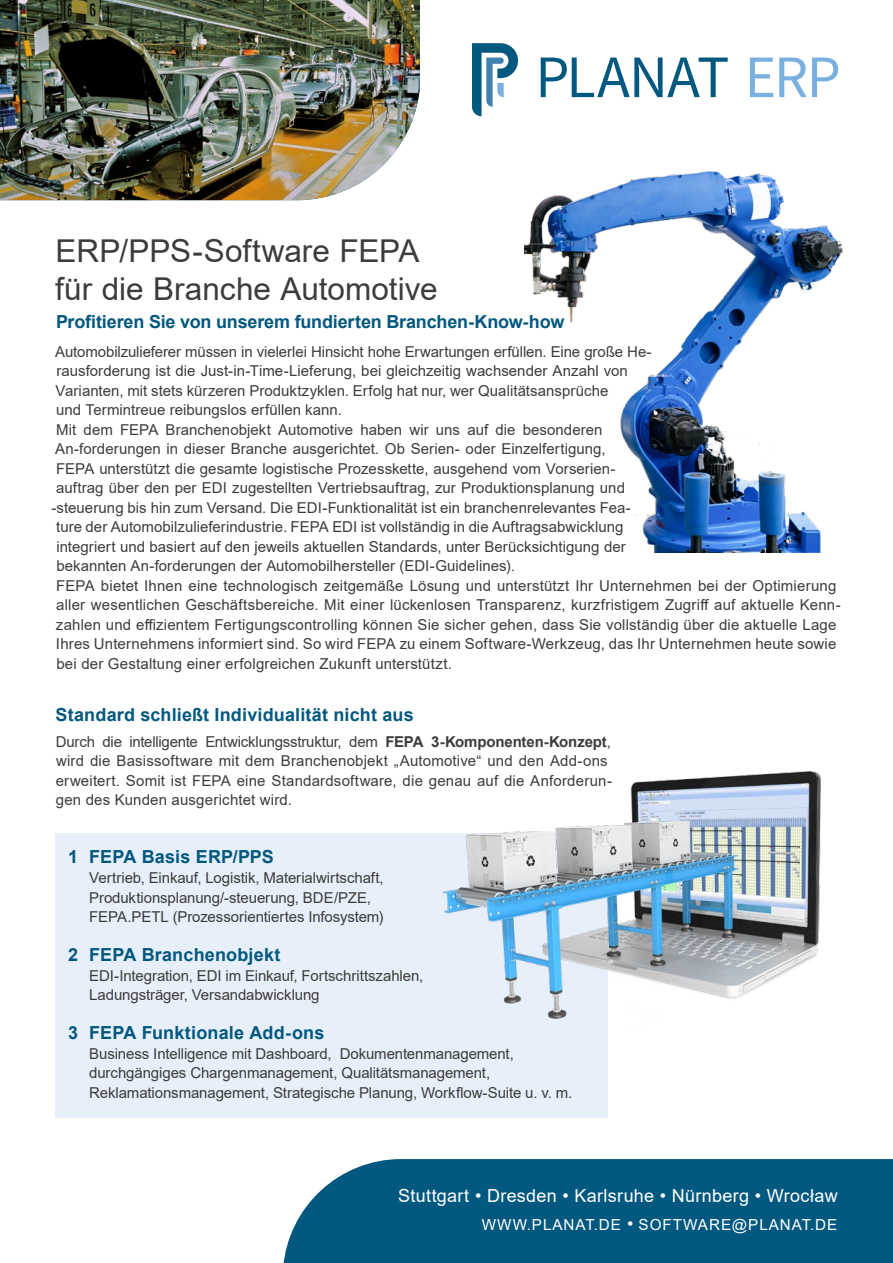
<style>
.page{position:relative;width:893px;height:1263px;background:#fff}
.page>*{position:absolute;margin:0;border:0;box-sizing:border-box;transform-origin:0 0}
.t1{font:31.5px/37.8px "Arial";color:#3c3c3b}
.t2{font:700 18px "Arial";letter-spacing:.005em;color:#03587f}
.t3{font:18px "Arial";letter-spacing:.015em;color:#fff}
.t4{font:15.3px "Arial";letter-spacing:.065em;color:#fff}
.t5{font:15px/19.5px "Arial";letter-spacing:.005em;color:#3c3c3b}
.s1{font-weight:700}
.s2{font-size:18px}
</style>
<div class="page">
<div style="left:55px;top:833px;width:553px;height:284px;background:#e7effa"></div>
<img style="left:442px;top:771px;width:379px;height:248px">
<img style="left:524px;top:171px;width:319px;height:381px">
<div style="left:283px;top:1159px;width:610px;height:104px;background:#03587f"></div>
<svg style="left:472px;top:43px;width:46px;height:73px"></svg>
<svg style="left:541px;top:58px;width:187px;height:39px"></svg>
<svg style="left:750px;top:58px;width:23px;height:39px"></svg>
<svg style="left:779px;top:58px;width:59px;height:39px"></svg>
<img style="left:0;top:0;width:420px;height:200px">
<h1 class="t1" style="left:55px;top:232px;width:384px">ERP/PPS-Software FEPA für die Branche Automotive</h1>
<p class="t2" style="left:56px;top:309px;width:510px">Profitieren Sie von unserem fundierten Branchen-Know-how</p>
<p class="t5" style="left:55px;top:341px;width:598px">Automobilzulieferer müssen in vielerlei Hinsicht hohe Erwartungen erfüllen. Eine große He-</p>
<p class="t5" style="left:56px;top:361px;width:573px">rausforderung ist die Just-in-Time-Lieferung, bei gleichzeitig wachsender Anzahl von</p>
<p class="t5" style="left:56px;top:380px;width:554px">Varianten, mit stets kürzeren Produktzyklen. Erfolg hat nur, wer Qualitätsansprüche</p>
<p class="t5" style="left:56px;top:400px;width:287px">und Termintreue reibungslos erfüllen kann.</p>
<p class="t5" style="left:56px;top:419px;width:548px">Mit dem FEPA Branchenobjekt Automotive haben wir uns auf die besonderen</p>
<p class="t5" style="left:55px;top:439px;width:552px">An-forderungen in dieser Branche ausgerichtet. Ob Serien- oder Einzelfertigung,</p>
<p class="t5" style="left:56px;top:458px;width:561px">FEPA unterstützt die gesamte logistische Prozesskette, ausgehend vom Vorserien-</p>
<p class="t5" style="left:56px;top:478px;width:570px">auftrag über den per EDI zugestellten Vertriebsauftrag, zur Produktionsplanung und</p>
<p class="t5" style="left:51px;top:497px;width:581px">-steuerung bis hin zum Versand. Die EDI-Funktionalität ist ein branchenrelevantes Fea-</p>
<p class="t5" style="left:56px;top:517px;width:569px">ture der Automobilzulieferindustrie. FEPA EDI ist vollständig in die Auftragsabwicklung</p>
<p class="t5" style="left:56px;top:536px;width:571px">integriert und basiert auf den jeweils aktuellen Standards, unter Berücksichtigung der</p>
<p class="t5" style="left:56px;top:556px;width:460px">bekannten An-forderungen der Automobilhersteller (EDI-Guidelines).</p>
<p class="t5" style="left:56px;top:575px;width:782px">FEPA bietet Ihnen eine technologisch zeitgemäße Lösung und unterstützt Ihr Unternehmen bei der Optimierung</p>
<p class="t5" style="left:56px;top:595px;width:786px">aller wesentlichen Geschäftsbereiche. Mit einer lückenlosen Transparenz, kurzfristigem Zugriff auf aktuelle Kenn-</p>
<p class="t5" style="left:56px;top:614px;width:782px">zahlen und effizientem Fertigungscontrolling können Sie sicher gehen, dass Sie vollständig über die aktuelle Lage</p>
<p class="t5" style="left:56px;top:634px;width:782px">Ihres Unternehmens informiert sind. So wird FEPA zu einem Software-Werkzeug, das Ihr Unternehmen heute sowie</p>
<p class="t5" style="left:56px;top:653px;width:397px">bei der Gestaltung einer erfolgreichen Zukunft unterstützt.</p>
<p class="t2" style="left:56px;top:702px;width:360px">Standard schließt Individualität nicht aus</p>
<p class="t5" style="left:56px;top:731px;width:558px">Durch die intelligente Entwicklungsstruktur, dem <span class="s1">FEPA 3-Komponenten-Konzept</span>, wird die Basissoftware mit dem Branchenobjekt „Automotive“ und den Add-ons erweitert. Somit ist FEPA eine Standardsoftware, die genau auf die Anforderun&shy;gen des Kunden ausgerichtet wird.</p>
<p class="t2" style="left:68px;top:844px;width:207px">1 FEPA Basis ERP/PPS</p>
<p class="t5" style="left:89px;top:868px;width:296px">Vertrieb, Einkauf, Logistik, Materialwirtschaft,<br>Produktionsplanung/-steuerung, BDE/PZE,<br>FEPA.PETL (Prozessorientiertes Infosystem)</p>
<p class="t2" style="left:68px;top:942px;width:214px">2 FEPA Branchenobjekt</p>
<p class="t5" style="left:89px;top:965px;width:336px">EDI-Integration, EDI im Einkauf, Fortschrittszahlen,<br>Ladungsträger, Versandabwicklung</p>
<p class="t2" style="left:68px;top:1020px;width:258px">3 FEPA Funktionale Add-ons</p>
<p class="t5" style="left:89px;top:1043px;width:485px">Business Intelligence mit Dashboard, Dokumentenmanagement, durchgängiges Chargenmanagement, Qualitätsmanagement,<br>Reklamationsmanagement, Strategische Planung, Workflow-Suite u. v. m.</p>
<p class="t3" style="left:398px;top:1183px;width:441px">Stuttgart • Dresden • Karlsruhe • Nürnberg • Wrocław</p>
<p class="t4" style="left:482px;top:1214px;width:357px">WWW.PLANAT.DE <span class="s2">•</span> SOFTWARE@PLANAT.DE</p>
</div>
